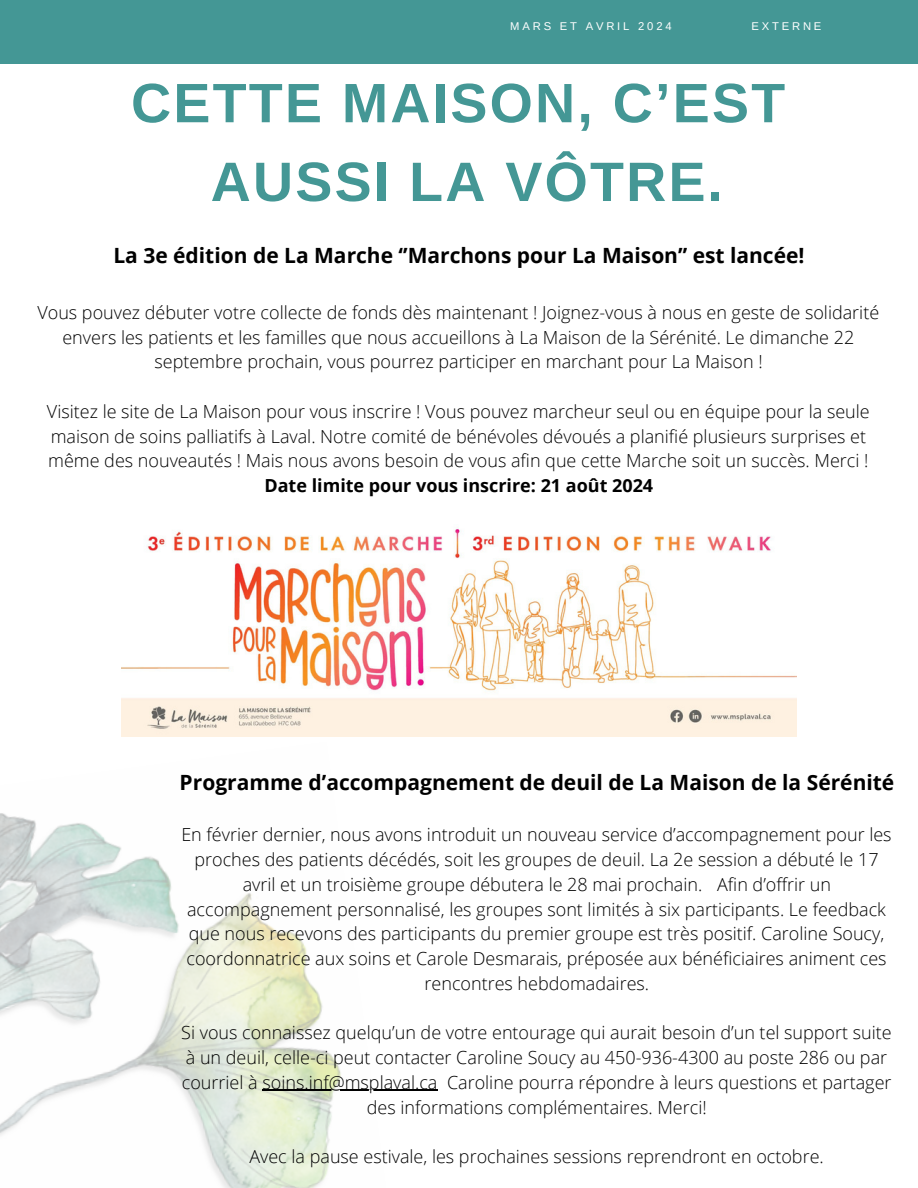
<style>
.page{position:relative;width:918px;height:1188px;background:#fff}
.page>*{position:absolute;margin:0;border:0;box-sizing:border-box;transform-origin:0 0}
.t1{font:700 55.5px "Arimo";letter-spacing:.04em;color:#449795}
.t2{font:700 21px "Open Sans";color:#000}
.t3{font:300 18px/24.8px "Open Sans";color:#000;text-align:center}
.t4{font:11.25px "Arimo";letter-spacing:.25em;color:#fff}
.s1{font-weight:700}
</style>
<div class="page">
<div style="left:0;top:0;width:918px;height:63px;background:#449795"></div>
<img style="left:121px;top:528px;width:675px;height:208px">
<img style="left:0;top:813px;width:391px;height:375px">
<hr style="left:263px;top:1090px;width:175px;height:1px;background:#000">
<h3 class="t4" style="left:510px;top:20px;width:163px">MARS ET AVRIL 2024</h3>
<h3 class="t4" style="left:752px;top:20px;width:71px">EXTERNE</h3>
<p class="t1" style="left:131px;top:72px;width:656px">CETTE MAISON, C’EST</p>
<h1 class="t1" style="left:211px;top:151px;width:514px">AUSSI LA VÔTRE.</h1>
<h1 class="t2" style="left:113px;top:240px;width:693px">La 3e édition de La Marche ‘’Marchons pour La Maison’’ est lancée!</h1>
<h2 class="t3" style="left:37px;top:299px;width:843px">Vous pouvez débuter votre collecte de fonds dès maintenant ! Joignez-vous à nous en geste de solidarité envers les patients et les familles que nous accueillons à La Maison de la Sérénité. Le dimanche 22 septembre prochain, vous pourrez participer en marchant pour La Maison !</h2>
<h3 class="t3" style="left:47px;top:398px;width:824px">Visitez le site de La Maison pour vous inscrire ! Vous pouvez marcheur seul ou en équipe pour la seule maison de soins palliatifs à Laval. Notre comité de bénévoles dévoués a planifié plusieurs surprises et même des nouveautés ! Mais nous avons besoin de vous afin que cette Marche soit un succès. Merci !<br><span class="s1">Date limite pour vous inscrire: 21 août 2024</span></h3>
<p class="t2" style="left:180px;top:767px;width:716px">Programme d’accompagnement de deuil de La Maison de la Sérénité</p>
<p class="t3" style="left:181px;top:822px;width:712px">En février dernier, nous avons introduit un nouveau service d’accompagnement pour les proches des patients décédés, soit les groupes de deuil. La 2e session a débuté le 17 avril et un troisième groupe débutera le 28 mai prochain. Afin d’offrir un accompagnement personnalisé, les groupes sont limités à six participants. Le feedback que nous recevons des participants du premier groupe est très positif. Caroline Soucy, coordonnatrice aux soins et Carole Desmarais, préposée aux bénéficiaires animent ces rencontres hebdomadaires.</p>
<h2 class="t3" style="left:181px;top:1020px;width:712px;text-align:left">Si vous connaissez quelqu’un de votre entourage qui aurait besoin d’un tel support suite à un deuil, celle-ci peut contacter Caroline Soucy au 450-936-4300 au poste 286 ou par courriel à soins.inf@msplaval.ca Caroline pourra répondre à leurs questions et partager</h2>
<h3 class="t3" style="left:367px;top:1094px;width:341px">des informations complémentaires. Merci!</h3>
<h3 class="t3" style="left:249px;top:1144px;width:576px">Avec la pause estivale, les prochaines sessions reprendront en octobre.</h3>
</div>
